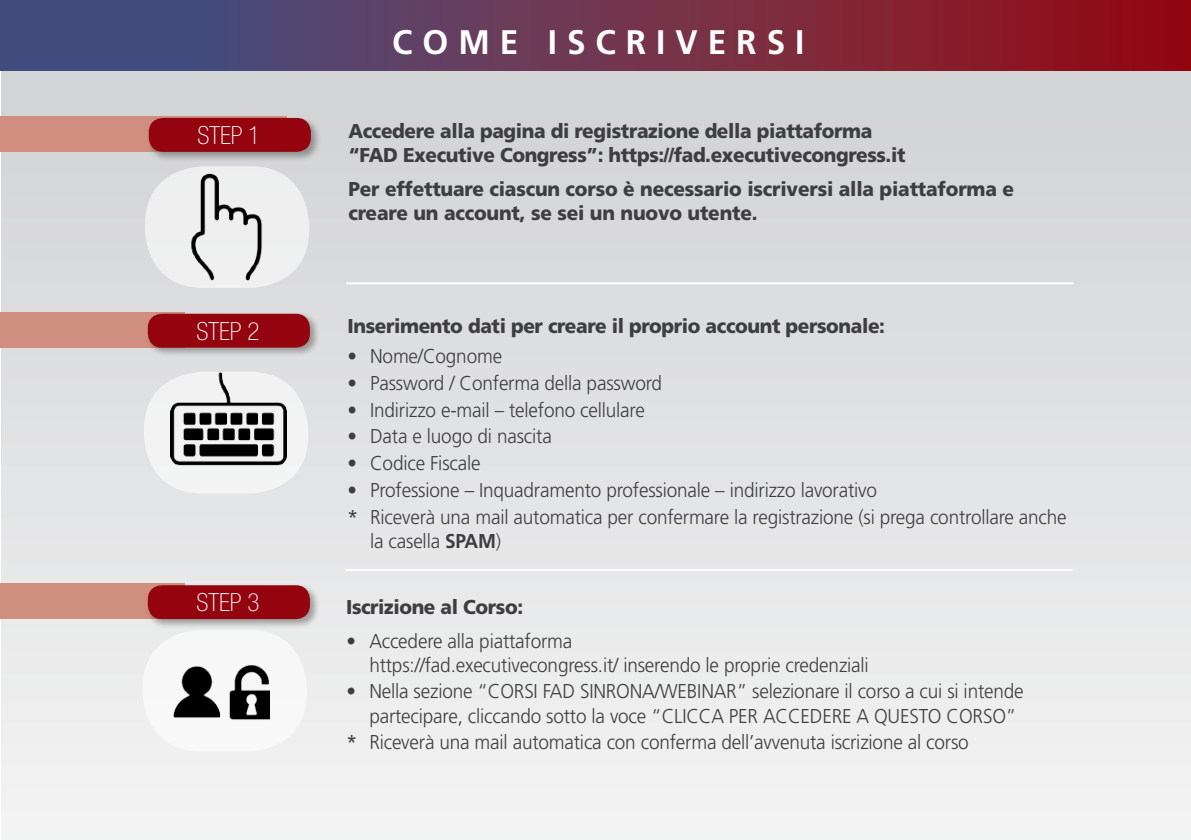
<style>
.page{position:relative;width:1191px;height:840px;background:#fff}
.page>*{position:absolute;margin:0;border:0;box-sizing:border-box;transform-origin:0 0}
.t1{font:700 34px "Frutiger";letter-spacing:.3em;color:#fff}
.testo{font:100 condensed 25px "Helvetica Neue LT Std";color:#fff}
.testo_bandiera{font:300 20px/24px "Frutiger";letter-spacing:-.01em;color:#3e3e3f;scale:.95 1}
.testo_bandiera-2{font:900 20px/24px "Frutiger";letter-spacing:-.02em;color:#3e3e3f;scale:.95 1}
.s1{font-weight:400}
.s2{font-weight:700}
</style>
<div class="page">
<div style="left:1px;top:0;width:1190px;height:839px;background:linear-gradient(to bottom,#cecfd1,#f3f4f4)"></div>
<div style="left:0;top:0;width:1191px;height:71px;background:linear-gradient(to right,#3c578c,#9a0f13)"></div>
<div style="left:0;top:312px;width:185px;height:35px;background:#d08f7e"></div>
<div style="left:146px;top:311px;width:174px;height:46px;background:#231f20;opacity:.38"></div>
<div style="left:148px;top:313px;width:162px;height:34px;background:#93040e;border-radius:14px"></div>
<div style="left:144px;top:371px;width:164px;height:122px;background:#f3f3f4;border-radius:58px"></div>
<img style="left:170px;top:360px;width:116px;height:106px">
<div style="left:0;top:583px;width:185px;height:35px;background:#d08f7e"></div>
<div style="left:146px;top:582px;width:174px;height:46px;background:#231f20;opacity:.38"></div>
<div style="left:148px;top:585px;width:162px;height:33px;background:#93040e;border-radius:14px"></div>
<div style="left:143px;top:629px;width:164px;height:122px;background:#f7f7f8;border-radius:58px"></div>
<img style="left:173px;top:665px;width:96px;height:55px">
<hr style="left:345px;top:568px;width:727px;height:2px;background:#fff">
<div style="left:0;top:116px;width:287px;height:36px;background:#d08f7e"></div>
<div style="left:146px;top:116px;width:175px;height:46px;background:#231f20;opacity:.38"></div>
<div style="left:149px;top:118px;width:162px;height:34px;background:#93040e;border-radius:14px"></div>
<div style="left:145px;top:166px;width:164px;height:122px;background:#efeff0;border-radius:58px"></div>
<img style="left:174px;top:166px;width:97px;height:118px">
<hr style="left:346px;top:282px;width:727px;height:2px;background:#fff">
<hr style="left:0;top:0;width:1px;height:69px;background:#414b7d">
<p class="t1" style="left:392px;top:22px;width:414px">COME ISCRIVERSI</p>
<p class="testo" style="left:197px;top:121px;width:64px">STEP 1</p>
<p class="testo_bandiera-2" style="left:348px;top:118px;width:588px">Accedere alla pagina di registrazione della piattaforma “FAD Executive Congress”: https://fad.executivecongress.it</p>
<p class="testo_bandiera-2" style="left:348px;top:176px;width:702px">Per effettuare ciascun corso è necessario iscriversi alla piattaforma e creare un account, se sei un nuovo utente.</p>
<p class="testo" style="left:196px;top:316px;width:64px">STEP 2</p>
<p class="testo_bandiera-2" style="left:347px;top:313px;width:567px">Inserimento dati per creare il proprio account personale:</p>
<p class="testo_bandiera" style="left:347px;top:343px;width:164px">• Nome/Cognome</p>
<p class="testo_bandiera" style="left:347px;top:370px;width:333px">• Password / Conferma della password</p>
<p class="testo_bandiera" style="left:347px;top:397px;width:314px">• Indirizzo e-mail – telefono cellulare</p>
<p class="testo_bandiera" style="left:347px;top:424px;width:217px">• Data e luogo di nascita</p>
<p class="testo_bandiera" style="left:347px;top:451px;width:142px">• Codice Fiscale</p>
<p class="testo_bandiera" style="left:347px;top:478px;width:559px">• Professione – Inquadramento professionale – indirizzo lavorativo</p>
<p class="testo_bandiera" style="left:370px;top:504px;width:735px;text-indent:-23px"><span class="s1">*</span> Riceverà una mail automatica per confermare la registrazione (si prega controllare anche la casella <span class="s2">SPAM</span>)</p>
<p class="testo" style="left:196px;top:588px;width:64px">STEP 3</p>
<p class="testo_bandiera-2" style="left:346px;top:594px;width:188px">Iscrizione al Corso:</p>
<p class="testo_bandiera" style="left:369px;top:628px;width:527px;text-indent:-23px">• Accedere alla piattaforma<br>https://fad.executivecongress.it/ inserendo le proprie credenziali</p>
<p class="testo_bandiera" style="left:369px;top:679px;width:690px;text-indent:-23px">• Nella sezione “CORSI FAD SINRONA/WEBINAR” selezionare il corso a cui si intende partecipare, cliccando sotto la voce “CLICCA PER ACCEDERE A QUESTO CORSO”</p>
<p class="testo_bandiera" style="left:347px;top:730px;width:656px"><span class="s1">*</span> Riceverà una mail automatica con conferma dell’avvenuta iscrizione al corso</p>
</div>
